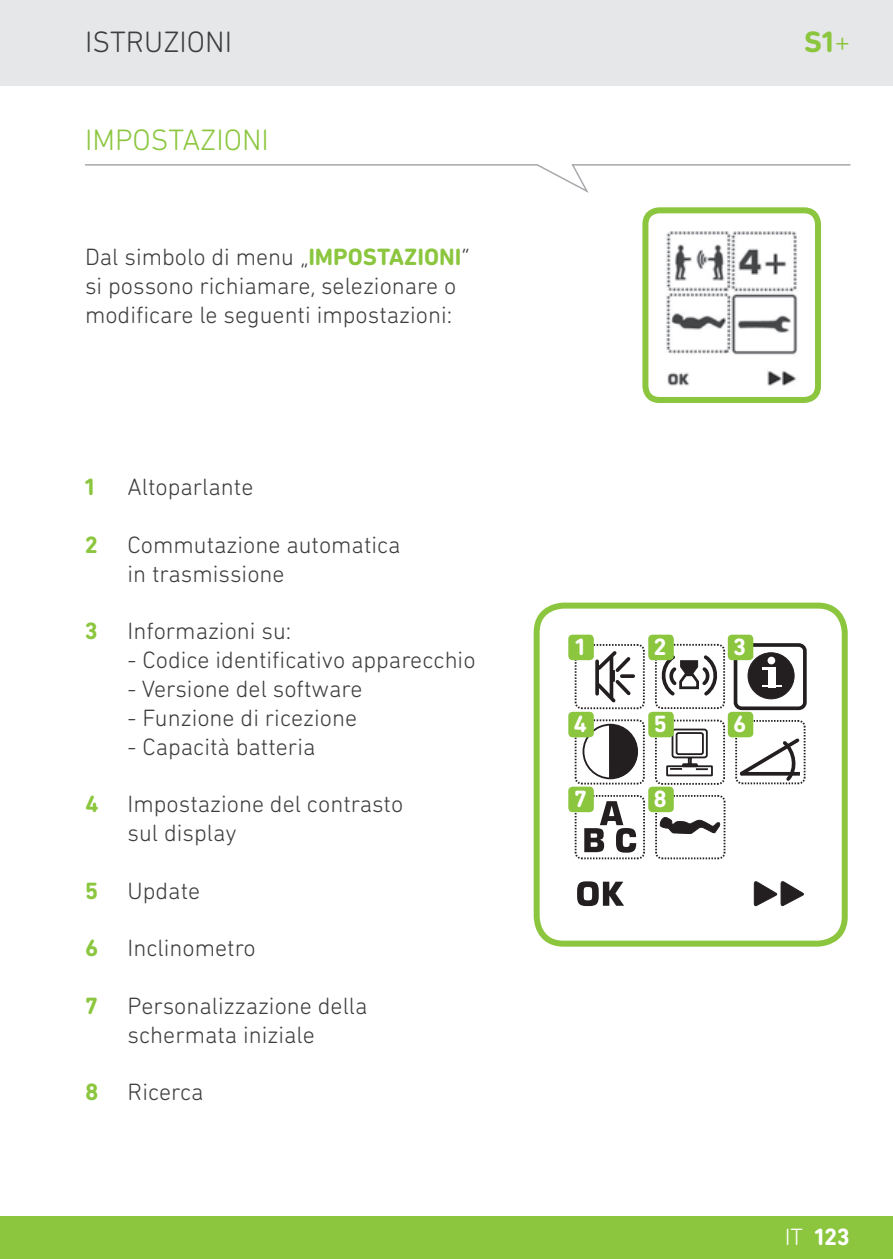
<style>
.page{position:relative;width:893px;height:1259px;background:#fff}
.page>*{position:absolute;margin:0;border:0;box-sizing:border-box;transform-origin:0 0}
.t1{font:300 30px "DIN Next Rounded LT Pro";color:#8bc63e}
.t2{font:300 30px "DIN Next Rounded LT Pro";color:#3e3e3f}
.t3{font:700 30px "DIN Next Rounded LT Pro";color:#8bc63e}
.t4{font:300 24px/28.8px "DIN Next Rounded LT Pro";color:#3e3e3f}
.t5{font:700 24px "DIN Next Rounded LT Pro";color:#fff}
.t6{font:700 24px "DIN Next Rounded LT Pro";color:#8bc63e}
.s1{font-weight:700;color:#8bc63e}
.s2{font-weight:300}
</style>
<div class="page">
<div style="left:0;top:0;width:893px;height:85px;background:#e6e7e9"></div>
<div style="left:0;top:1216px;width:893px;height:43px;background:#8bc63e"></div>
<div style="left:534px;top:602px;width:314px;height:344px;border:6px solid #8bc63e;border-radius:27px"></div>
<svg style="left:577px;top:881px;width:47px;height:25px"></svg>
<svg style="left:753px;top:881px;width:51px;height:25px"></svg>
<div style="left:734px;top:643px;width:73px;height:67px;border:4px solid #231f20;border-radius:6px"></div>
<div style="left:748px;top:653px;width:46px;height:46px;background:#231f20;border-radius:50%"></div>
<div style="left:748px;top:652px;width:46px;height:47px;border:1px solid #231f20;border-radius:50%"></div>
<div style="left:768px;top:667px;width:7px;height:20px;background:#fff"></div>
<svg style="left:762px;top:667px;width:6px;height:2px"></svg>
<svg style="left:762px;top:685px;width:19px;height:2px"></svg>
<div style="left:767px;top:656px;width:8px;height:8px;background:#fff;border-radius:50%"></div>
<svg style="left:574px;top:644px;width:71px;height:66px"></svg>
<svg style="left:654px;top:643px;width:71px;height:67px"></svg>
<svg style="left:734px;top:719px;width:72px;height:66px"></svg>
<svg style="left:574px;top:719px;width:71px;height:66px"></svg>
<svg style="left:654px;top:719px;width:72px;height:66px"></svg>
<svg style="left:573px;top:795px;width:72px;height:65px"></svg>
<svg style="left:654px;top:795px;width:72px;height:65px"></svg>
<div style="left:568px;top:712px;width:26px;height:25px;background:#8bc63e;border-radius:4px"></div>
<div style="left:568px;top:786px;width:26px;height:26px;background:#8bc63e;border-radius:4px"></div>
<div style="left:648px;top:712px;width:26px;height:25px;background:#8bc63e;border-radius:4px"></div>
<div style="left:648px;top:786px;width:26px;height:26px;background:#8bc63e;border-radius:4px"></div>
<div style="left:568px;top:634px;width:26px;height:26px;background:#8bc63e;border-radius:4px"></div>
<div style="left:648px;top:634px;width:26px;height:26px;background:#8bc63e;border-radius:4px"></div>
<div style="left:728px;top:634px;width:25px;height:26px;background:#8bc63e;border-radius:4px"></div>
<div style="left:728px;top:712px;width:25px;height:25px;background:#8bc63e;border-radius:4px"></div>
<img style="left:649px;top:214px;width:165px;height:182px">
<div style="left:642px;top:207px;width:179px;height:196px;border:6px solid #8bc63e;border-radius:14px"></div>
<svg style="left:85px;top:164px;width:766px;height:29px"></svg>
<p class="t2" style="left:85px;top:25px;width:149px">iSTruZioni</p>
<p class="t1" style="left:85px;top:122px;width:185px">iMpoSTAZioni</p>
<p class="t4" style="left:85px;top:242px;width:386px">Dal simbolo di menu „<span class="s1">IMPOSTAZIONI</span>“ si possono richiamare, selezionare o modificare le seguenti impostazioni:</p>
<p class="t6" style="left:85px;top:473px;width:11px">1</p>
<p class="t4" style="left:128px;top:472px;width:127px">Altoparlante</p>
<p class="t4" style="left:128px;top:530px;width:274px;text-indent:-43px"><span class="s1">2</span> commutazione automatica in trasmissione</p>
<p class="t4" style="left:85px;top:616px;width:208px"><span class="s1">3</span> informazioni su:</p>
<p class="t4" style="left:128px;top:645px;width:349px">- codice identificativo apparecchio</p>
<p class="t4" style="left:128px;top:674px;width:236px">- Versione del software</p>
<p class="t4" style="left:128px;top:703px;width:231px">- funzione di ricezione</p>
<p class="t4" style="left:128px;top:732px;width:189px">- capacità batteria</p>
<p class="t4" style="left:128px;top:789px;width:277px;text-indent:-43px"><span class="s1">4</span> impostazione del contrasto sul display</p>
<p class="t4" style="left:85px;top:876px;width:117px"><span class="s1">5</span> update</p>
<p class="t4" style="left:85px;top:933px;width:172px"><span class="s1">6</span> inclinometro</p>
<p class="t6" style="left:85px;top:991px;width:14px">7</p>
<p class="t4" style="left:128px;top:991px;width:241px">personalizzazione della schermata iniziale</p>
<p class="t4" style="left:85px;top:1077px;width:120px"><span class="s1">8</span> ricerca</p>
<p class="t3" style="left:804px;top:24px;width:48px">S1<span class="s2">+</span></p>
<p class="t5" style="left:575px;top:632px;width:11px">1</p>
<p class="t5" style="left:654px;top:632px;width:14px">2</p>
<p class="t5" style="left:733px;top:632px;width:14px">3</p>
<p class="t5" style="left:574px;top:710px;width:15px">4</p>
<p class="t5" style="left:574px;top:784px;width:14px">7</p>
<p class="t5" style="left:654px;top:710px;width:14px">5</p>
<p class="t5" style="left:653px;top:784px;width:15px">8</p>
<p class="t5" style="left:733px;top:710px;width:15px">6</p>
<p class="t5" style="left:785px;top:1223px;width:67px"><span class="s2">iT</span> 123</p>
</div>
